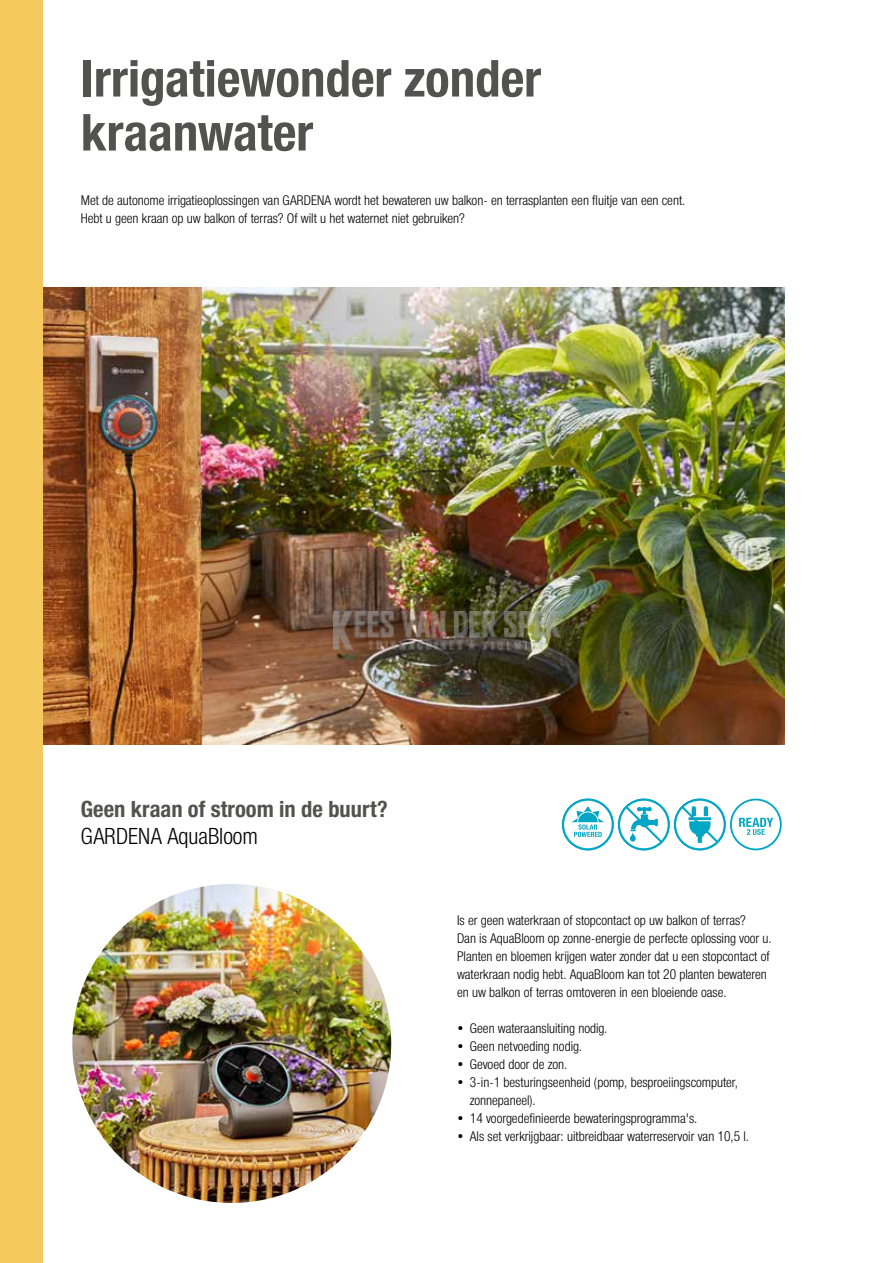
<style>
.page{position:relative;width:893px;height:1263px;background:#fff}
.page>*{position:absolute;margin:0;border:0;box-sizing:border-box;transform-origin:0 0}
.t1{font:700 51px/54px "Gardena Sans Cond";color:#525251}
.t2{font:700 22.5px "Gardena Sans Cond";color:#525251}
.t3{font:22.5px "Gardena Sans Cond";color:#000}
.t4{font:13.5px/18px "Gardena Sans Cond";color:#000}
</style>
<div class="page">
<img style="left:43px;top:287px;width:742px;height:458px">
<svg style="left:563px;top:800px;width:50px;height:49px"></svg>
<svg style="left:619px;top:800px;width:50px;height:49px"></svg>
<div style="left:618px;top:799px;width:52px;height:51px;border:2px solid #00a6c4;border-radius:50%"></div>
<svg style="left:623px;top:804px;width:41px;height:40px"></svg>
<svg style="left:675px;top:799px;width:107px;height:51px"></svg>
<img style="left:72px;top:884px;width:319px;height:319px;border-radius:159px">
<div style="left:0;top:0;width:43px;height:1263px;background:#f5c95e"></div>
<img style="left:334px;top:612px;width:225px;height:39px">
<h1 class="t1" style="left:81px;top:50px;width:462px">Irrigatiewonder zonder kraanwater</h1>
<p class="t4" style="left:81px;top:190px;width:606px">Met de autonome irrigatieoplossingen van GARDENA wordt het bewateren uw balkon- en terrasplanten een fluitje van een cent.<br>Hebt u geen kraan op uw balkon of terras? Of wilt u het waternet niet gebruiken?</p>
<h2 class="t2" style="left:81px;top:793px;width:309px">Geen kraan of stroom in de buurt?</h2>
<h2 class="t3" style="left:81px;top:819px;width:179px">GARDENA AquaBloom</h2>
<p class="t4" style="left:457px;top:910px;width:316px">Is er geen waterkraan of stopcontact op uw balkon of terras?<br>Dan is AquaBloom op zonne-energie de perfecte oplossing voor u.<br>Planten en bloemen krijgen water zonder dat u een stopcontact of waterkraan nodig hebt. AquaBloom kan tot 20 planten bewateren en uw balkon of terras omtoveren in een bloeiende oase.</p>
<p class="t4" style="left:457px;top:1018px;width:152px">• Geen wateraansluiting nodig.</p>
<p class="t4" style="left:457px;top:1036px;width:126px">• Geen netvoeding nodig.</p>
<p class="t4" style="left:457px;top:1054px;width:112px">• Gevoed door de zon.</p>
<p class="t4" style="left:470px;top:1072px;width:270px;text-indent:-13px">• 3-in-1 besturingseenheid (pomp, besproeiingscomputer, zonnepaneel).</p>
<p class="t4" style="left:457px;top:1108px;width:242px">• 14 voorgedefinieerde bewateringsprogramma's.</p>
<p class="t4" style="left:457px;top:1126px;width:293px">• Als set verkrijgbaar: uitbreidbaar waterreservoir van 10,5 l.</p>
</div>
